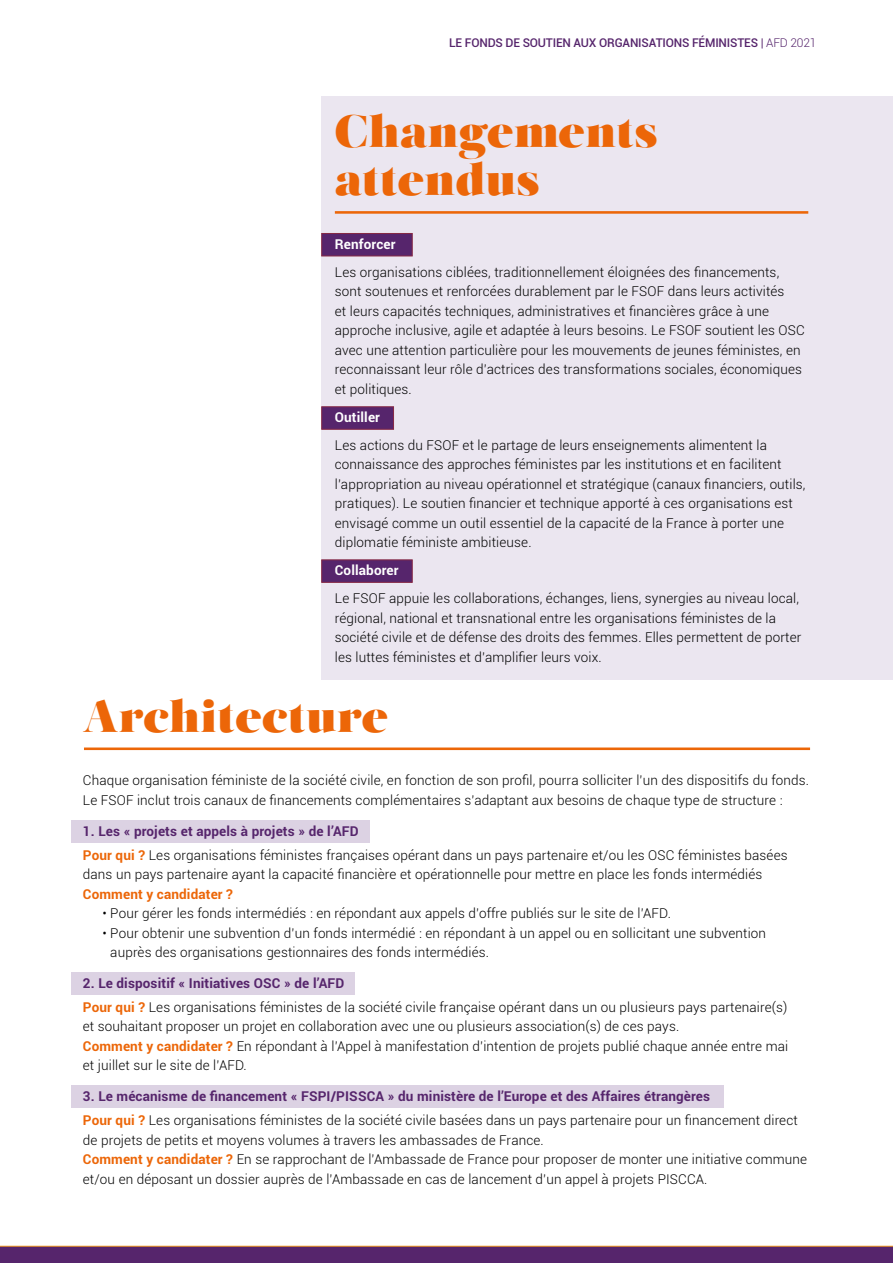
<style>
.page{position:relative;width:893px;height:1263px;background:#fff}
.page>*{position:absolute;margin:0;border:0;box-sizing:border-box;transform-origin:0 0}
.t1{font:45px/48px "Salome";letter-spacing:.01em;color:#ec6608}
.t2{font:300 13.5px/19.5px "Roboto";letter-spacing:.01em;color:#000}
.t3{font:700 13.5px "Roboto";letter-spacing:.01em;color:#fff}
.t4{font:700 13.5px "Roboto";letter-spacing:.01em;color:#ec6608}
.t5{font:500 12px "Roboto";letter-spacing:-.015em;color:#56256c}
.s1{font-weight:400}
.s2{font-weight:300}
.s3{font-weight:700;color:#56256c}
.s4{font-weight:700;color:#ec6608}
</style>
<div class="page">
<div style="left:71px;top:820px;width:299px;height:23px;background:#dcd2e3"></div>
<div style="left:71px;top:972px;width:284px;height:23px;background:#dcd2e3"></div>
<div style="left:71px;top:1085px;width:652px;height:22px;background:#dcd2e3"></div>
<div style="left:0;top:1246px;width:893px;height:17px;background:#56256c"></div>
<hr style="left:84px;top:747px;width:726px;height:3px;background:#ec6608">
<div style="left:322px;top:96px;width:571px;height:583px;background:#ebe6f0"></div>
<hr style="left:335px;top:211px;width:473px;height:3px;background:#ec6608">
<div style="left:321px;top:233px;width:91px;height:23px;background:#56256c;border:1px solid #862844"></div>
<div style="left:321px;top:406px;width:73px;height:23px;background:#56256c;border:1px solid #862844"></div>
<div style="left:321px;top:560px;width:91px;height:23px;background:#56256c;border:1px solid #862844"></div>
<p class="t5" style="left:449px;top:34px;width:369px">LE FONDS DE SOUTIEN AUX ORGANISATIONS FÉMINISTES <span class="s1">|</span> <span class="s2">AFD 2021</span></p>
<h1 class="t1" style="left:335px;top:107px;width:324px">Changements attendus</h1>
<p class="t3" style="left:335px;top:235px;width:62px">Renforcer</p>
<p class="t2" style="left:335px;top:262px;width:471px">Les organisations ciblées, traditionnellement éloignées des financements, sont soutenues et renforcées durablement par le FSOF dans leurs activités<br>et leurs capacités techniques, administratives et financières grâce à une approche inclusive, agile et adaptée à leurs besoins. Le FSOF soutient les OSC avec une attention particulière pour les mouvements de jeunes féministes, en reconnaissant leur rôle d’actrices des transformations sociales, économiques et politiques.</p>
<p class="t3" style="left:335px;top:407px;width:47px">Outiller</p>
<p class="t2" style="left:335px;top:435px;width:472px">Les actions du FSOF et le partage de leurs enseignements alimentent la connaissance des approches féministes par les institutions et en facilitent l’appropriation au niveau opérationnel et stratégique (canaux financiers, outils, pratiques). Le soutien financier et technique apporté à ces organisations est envisagé comme un outil essentiel de la capacité de la France à porter une diplomatie féministe ambitieuse.</p>
<p class="t3" style="left:335px;top:561px;width:65px">Collaborer</p>
<p class="t2" style="left:335px;top:588px;width:468px">Le FSOF appuie les collaborations, échanges, liens, synergies au niveau local, régional, national et transnational entre les organisations féministes de la société civile et de défense des droits des femmes. Elles permettent de porter les luttes féministes et d’amplifier leurs voix.</p>
<h1 class="t1" style="left:83px;top:692px;width:307px">Architecture</h1>
<p class="t2" style="left:83px;top:770px;width:728px">Chaque organisation féministe de la société civile, en fonction de son profil, pourra solliciter l’un des dispositifs du fonds.<br>Le FSOF inclut trois canaux de financements complémentaires s’adaptant aux besoins de chaque type de structure :</p>
<p class="t2" style="left:83px;top:819px;width:706px;line-height:23.7px"><span class="s3">1. Les « projets et appels à projets » de l’AFD<br></span><span class="s4">Pour qui ?</span> Les organisations féministes françaises opérant dans un pays partenaire et/ou les OSC féministes basées</p>
<p class="t2" style="left:83px;top:864px;width:681px">dans un pays partenaire ayant la capacité financière et opérationnelle pour mettre en place les fonds intermédiés</p>
<p class="t4" style="left:83px;top:884px;width:152px">Comment y candidater ?</p>
<p class="t2" style="left:102px;top:903px;width:570px">• Pour gérer les fonds intermédiés : en répondant aux appels d’offre publiés sur le site de l’AFD.</p>
<p class="t2" style="left:110px;top:922px;width:657px;text-indent:-8px">• Pour obtenir une subvention d’un fonds intermédié : en répondant à un appel ou en sollicitant une subvention auprès des organisations gestionnaires des fonds intermédiés.</p>
<p class="t2" style="left:83px;top:971px;width:706px;line-height:23.7px"><span class="s3">2. Le dispositif « Initiatives OSC » de l’AFD<br></span><span class="s4">Pour qui ?</span> Les organisations féministes de la société civile française opérant dans un ou plusieurs pays partenaire(s)</p>
<p class="t2" style="left:83px;top:1016px;width:707px">et souhaitant proposer un projet en collaboration avec une ou plusieurs association(s) de ces pays.<br><span class="s4">Comment y candidater ?</span> En répondant à l’Appel à manifestation d’intention de projets publié chaque année entre mai et juillet sur le site de l’AFD.</p>
<p class="t2" style="left:83px;top:1084px;width:716px;line-height:23.7px"><span class="s3">3. Le mécanisme de financement « FSPI/PISSCA » du ministère de l’Europe et des Affaires étrangères<br></span><span class="s4">Pour qui ?</span> Les organisations féministes de la société civile basées dans un pays partenaire pour un financement direct</p>
<p class="t2" style="left:83px;top:1129px;width:726px">de projets de petits et moyens volumes à travers les ambassades de France.<br><span class="s4">Comment y candidater ?</span> En se rapprochant de l’Ambassade de France pour proposer de monter une initiative commune et/ou en déposant un dossier auprès de l’Ambassade en cas de lancement d’un appel à projets PISCCA.</p>
</div>
